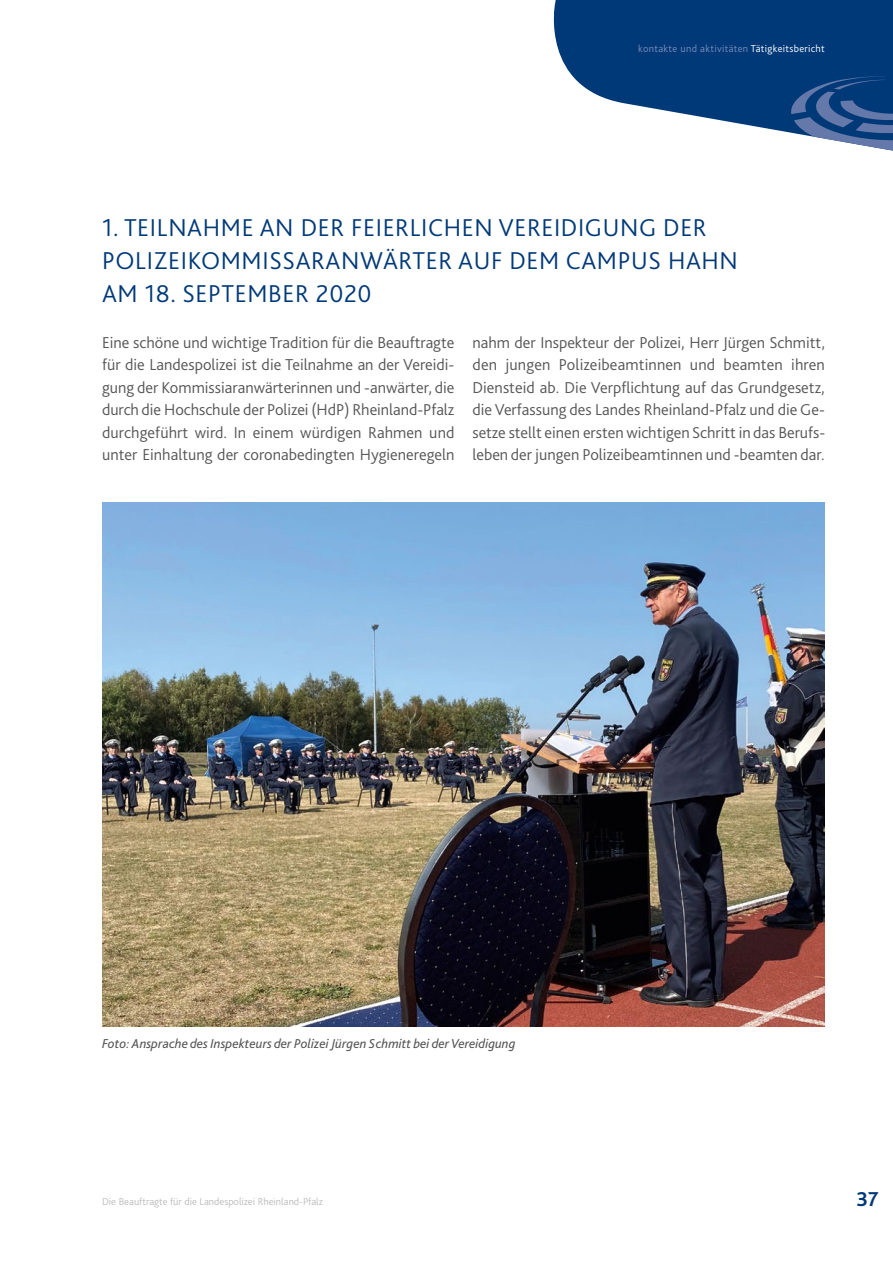
<style>
.page{position:relative;width:893px;height:1263px;background:#fff}
.page>*{position:absolute;margin:0;border:0;box-sizing:border-box;transform-origin:0 0}
.t1{font:300 25.5px/33px "Bliss 2";letter-spacing:.025em;color:#003978}
.t2{font:700 21px "Bliss 2";color:#003978}
.t3{font:300 16.5px/22.5px "Bliss 2";color:#565656;text-align:justify}
.t4{font:italic 13.5px "Bliss 2";color:#565656}
.t5{font:300 10.5px "Bliss 2";color:#bbbcbd}
.t6{font:300 10.5px "Bliss 2";letter-spacing:.03em;color:#7d8bb8}
.s1{color:#fff}
</style>
<div class="page">
<svg style="left:553px;top:0;width:340px;height:133px;background:#27578c"></svg>
<svg style="left:791px;top:76px;width:102px;height:75px;background:#416699"></svg>
<img style="left:102px;top:502px;width:723px;height:525px">
<p class="t6" style="left:638px;top:42px;width:188px">kontakte und aktivitäten <span class="s1">Tätigkeitsbericht</span></p>
<p class="t1" style="left:102px;top:210px;width:637px">1. TEILNAHME AN DER FEIERLICHEN VEREIDIGUNG DER<br>POLIZEIKOMMISSARANWÄRTER AUF DEM CAMPUS HAHN<br>AM 18. SEPTEMBER 2020</p>
<p class="t3" style="left:102px;top:330px;width:354px">Eine schöne und wichtige Tradition für die Beauftragte für die Landespolizei ist die Teilnahme an der Vereidi&shy;gung der Kommissiaranwärterinnen und -anwärter, die durch die Hochschule der Polizei (HdP) Rheinland-Pfalz durchgeführt wird. In einem würdigen Rahmen und unter Einhaltung der coronabedingten Hygieneregeln</p>
<p class="t3" style="left:472px;top:330px;width:354px">nahm der Inspekteur der Polizei, Herr Jürgen Schmitt, den jungen Polizeibeamtinnen und beamten ihren Diensteid ab. Die Verpflichtung auf das Grundgesetz, die Verfassung des Landes Rheinland-Pfalz und die Ge&shy;setze stellt einen ersten wichtigen Schritt in das Berufs&shy;leben der jungen Polizeibeamtinnen und -beamten dar.</p>
<p class="t4" style="left:102px;top:1035px;width:415px">Foto: Ansprache des Inspekteurs der Polizei Jürgen Schmitt bei der Vereidigung</p>
<p class="t5" style="left:102px;top:1195px;width:222px">Die Beauftragte für die Landespolizei Rheinland-Pfalz</p>
<p class="t2" style="left:856px;top:1185px;width:24px">37</p>
</div>
